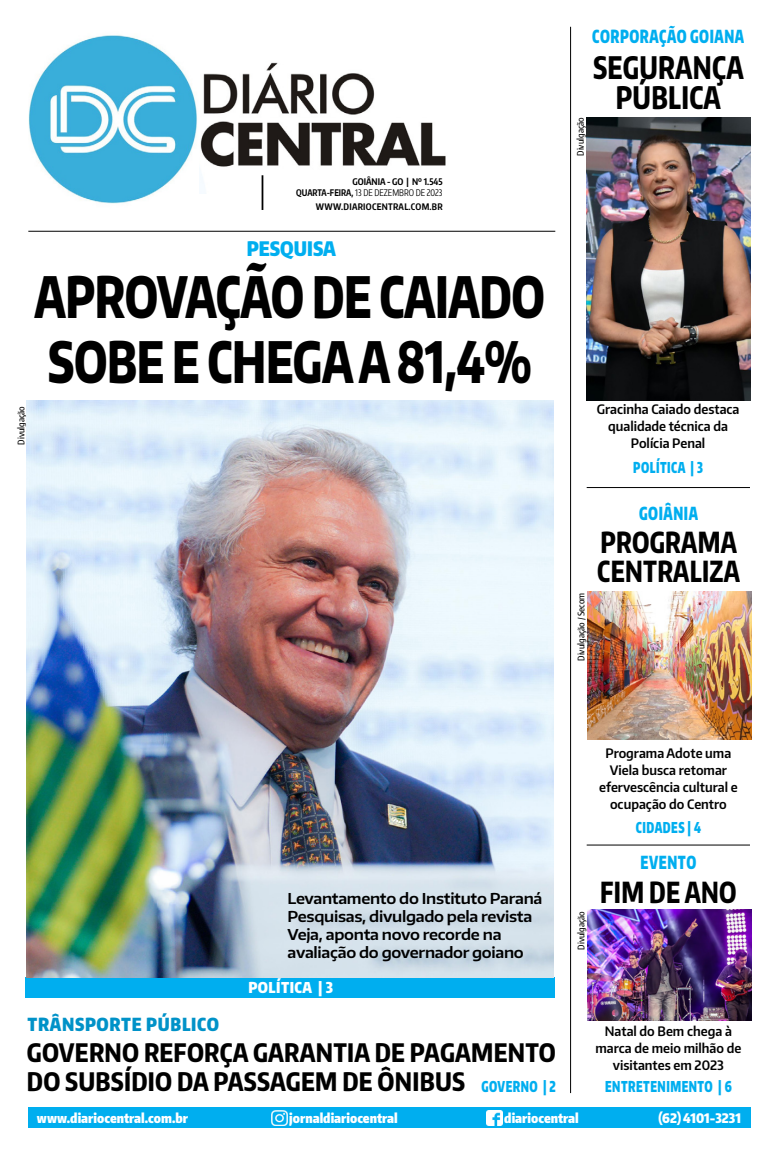
<style>
.page{position:relative;width:780px;height:1163px;background:#fff}
.page>*{position:absolute;margin:0;border:0;box-sizing:border-box;transform-origin:0 0}
.t1{font:800 57px/64.4px "Encode Sans Narrow";letter-spacing:-.01em;color:#000;scale:.77 1}
.t2{font:800 31px/31px "Encode Sans Compressed";letter-spacing:.01em;color:#000;text-align:center;scale:.9 1}
.t3{font:800 29px/29px "Encode Sans Compressed";letter-spacing:.01em;color:#000;scale:.9 1}
.t4{font:800 25.5px/29px "Encode Sans Compressed";letter-spacing:.01em;color:#000}
.t5{font:900 20px "Encode Sans Compressed";color:#00aeef}
.t6{font:900 18px "Encode Sans Compressed";letter-spacing:.04em;color:#00aeef;scale:.8 1}
.t7{font:900 18px "Encode Sans Compressed";letter-spacing:.04em;color:#0092c8}
.t8{font:600 15px/18px "Encode Sans Wide";letter-spacing:-.02em;color:#000}
.t9{font:900 15px "Encode Sans Compressed";letter-spacing:.04em;color:#00aeef;scale:.8 1}
.t10{font:900 15px "Encode Sans Compressed";letter-spacing:.03em;color:#fff}
.t11{font:900 13.2px "Encode Sans Compressed";color:#fff}
.t12{font:600 13px/17px "Encode Sans Narrow";color:#000;text-align:center}
.t13{font:9.1px "Encode Sans Compressed";color:#000;scale:.95 1}
.t14{font:700 9.1px "Encode Sans Compressed";color:#000}
.t15{font:700 9.1px "Encode Sans Compressed";color:#000;scale:.95 1}
.t16{font:500 9px "Encode Sans Compressed";color:#000}
.t17{font:700 9px "Encode Sans Compressed";letter-spacing:.03em;color:#000}
.s1{font-weight:700}
</style>
<div class="page">
<img style="left:200px;top:62px;width:246px;height:132px">
<img style="left:28px;top:35px;width:169px;height:169px">
<hr style="left:261px;top:175px;width:2px;height:35px;background:#000">
<div style="left:28px;top:1107px;width:723px;height:21px;background:#00aeef"></div>
<img style="left:272px;top:1110px;width:15px;height:15px">
<img style="left:486px;top:1110px;width:16px;height:15px">
<hr style="left:586px;top:487px;width:164px;height:1px;background:#000">
<hr style="left:586px;top:844px;width:164px;height:1px;background:#000">
<hr style="left:570px;top:27px;width:1px;height:1065px;background:#000">
<img style="left:586px;top:117px;width:164px;height:283px">
<img style="left:587px;top:909px;width:164px;height:110px">
<img style="left:587px;top:591px;width:164px;height:148px">
<div style="left:26px;top:977px;width:529px;height:20px;background:#00aeef"></div>
<hr style="left:28px;top:231px;width:527px;height:1px;background:#000">
<img style="left:27px;top:400px;width:527px;height:577px">
<p class="t6" style="left:592px;top:24px;width:191px">corporação goiana</p>
<p class="t2" style="left:593px;top:50px;width:169px">SEGURANÇA<br>PÚBLICA</p>
<p class="t14" style="left:352px;top:175px;width:91px">GOIÂNIA - GO | Nº 1.545</p>
<p class="t15" style="left:296px;top:187px;width:46px">QUARTA-FEIRA</p>
<p class="t13" style="left:351px;top:187px;width:97px"><span class="s1">,</span> 13 DE DEZEMBRO DE 2023</p>
<p class="t17" style="left:316px;top:201px;width:128px">WWW.DIARIOCENTRAL.COM.BR</p>
<p class="t16" style="left:15px;top:444px;width:40px;rotate:-90deg">Divulgação</p>
<p class="t5" style="left:247px;top:235px;width:91px">pesquisa</p>
<p class="t1" style="left:35px;top:263px;width:664px">APROVAÇÃO DE CAIADO<br>SOBE E CHEGAA 81,4%</p>
<p class="t16" style="left:574px;top:156px;width:40px;rotate:-90deg">Divulgação</p>
<p class="t16" style="left:575px;top:660px;width:69px;rotate:-90deg">Divulgação / Secom</p>
<p class="t12" style="left:596px;top:400px;width:144px">Gracinha Caiado destaca qualidade técnica da<br>Polícia Penal</p>
<p class="t9" style="left:633px;top:457px;width:89px">política | 3</p>
<p class="t6" style="left:639px;top:501px;width:75px">goiânia</p>
<p class="t3" style="left:597px;top:527px;width:160px">PROGRAMA<br>CENTRALIZA</p>
<p class="t8" style="left:287px;top:889px;width:256px">Levantamento do Instituto Paraná<br>Pesquisas, divulgado pela revista<br>Veja, aponta novo recorde na avaliação do governador goiano</p>
<p class="t10" style="left:248px;top:977px;width:86px">política | 3</p>
<p class="t7" style="left:27px;top:1012px;width:193px">trânsporte público</p>
<p class="t4" style="left:27px;top:1037px;width:530px">GOVERNO REFORÇA GARANTIA DE PAGAMENTO<br>DO SUBSÍDIO DA PASSAGEM DE ÔNIBUS</p>
<p class="t9" style="left:481px;top:1076px;width:95px">governo | 2</p>
<p class="t16" style="left:575px;top:949px;width:40px;rotate:-90deg">Divulgação</p>
<p class="t12" style="left:599px;top:743px;width:140px">Programa Adote uma<br>Viela busca retomar efervescência cultural e ocupação do Centro</p>
<p class="t9" style="left:636px;top:817px;width:83px">cidades | 4</p>
<p class="t6" style="left:640px;top:850px;width:71px">evento</p>
<p class="t3" style="left:600px;top:876px;width:153px">FIM DE ANO</p>
<p class="t12" style="left:595px;top:1022px;width:147px">Natal do Bem chega à marca de meio milhão de visitantes em 2023</p>
<p class="t9" style="left:605px;top:1076px;width:160px">entretenimento | 6</p>
<p class="t11" style="left:37px;top:1108px;width:152px">www.diariocentral.com.br</p>
<p class="t11" style="left:289px;top:1109px;width:110px">jornaldiariocentral</p>
<p class="t11" style="left:504px;top:1108px;width:76px">diariocentral</p>
<p class="t11" style="left:658px;top:1108px;width:84px">(62) 4101-3231</p>
</div>
